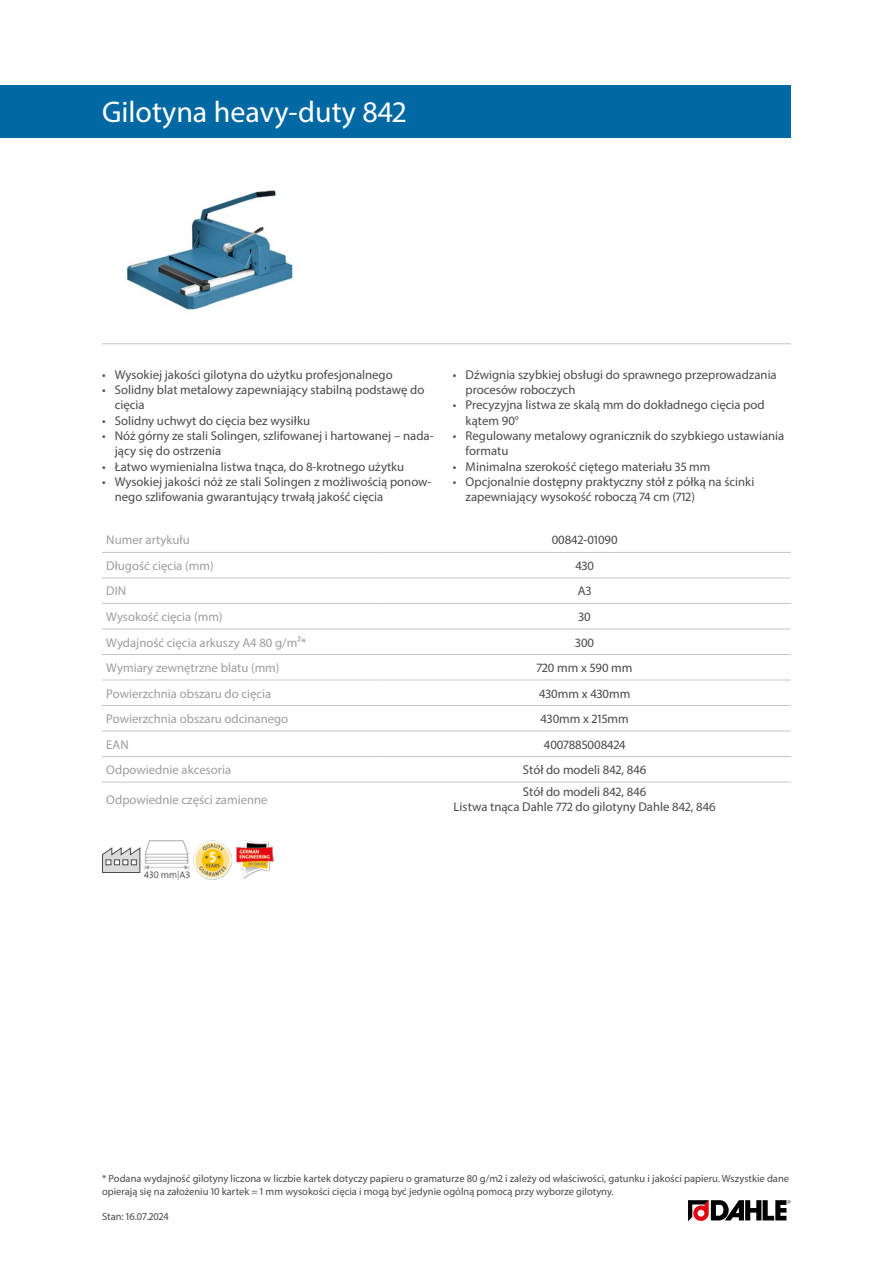
<style>
.page{position:relative;width:893px;height:1263px;background:#fff}
.page>*{position:absolute;margin:0;border:0;box-sizing:border-box;transform-origin:0 0}
.Produktname{font:30px "Myriad Pro";color:#fff}
.Produkttabelle_Zentr{font:12.75px/15.3px "Myriad Pro";color:#4a4a49}
.Produkttabelle_Links{font:12.75px "Myriad Pro";color:#9d9d9c}
.Fussnote{font:10.5px/12.6px "Myriad Pro";color:#4a4a49}
</style>
<div class="page">
<img style="left:126px;top:190px;width:167px;height:120px">
<hr style="left:102px;top:343px;width:689px;height:1px;background:#c6c6c6">
<svg style="left:102px;top:847px;width:38px;height:26px"></svg>
<img style="left:145px;top:841px;width:44px;height:38px">
<img style="left:193px;top:841px;width:39px;height:38px">
<img style="left:236px;top:841px;width:38px;height:38px">
<svg style="left:688px;top:1200px;width:103px;height:21px"></svg>
<div style="left:0;top:85px;width:791px;height:53px;background:#0069a4"></div>
<hr style="left:102px;top:552px;width:276px;height:1px;background:#c6c6c6">
<hr style="left:378px;top:552px;width:413px;height:1px;background:#c6c6c6">
<hr style="left:102px;top:577px;width:276px;height:1px;background:#c6c6c6">
<hr style="left:378px;top:577px;width:413px;height:1px;background:#c6c6c6">
<hr style="left:102px;top:603px;width:276px;height:1px;background:#c6c6c6">
<hr style="left:378px;top:603px;width:413px;height:1px;background:#c6c6c6">
<hr style="left:102px;top:629px;width:276px;height:1px;background:#c6c6c6">
<hr style="left:378px;top:629px;width:413px;height:1px;background:#c6c6c6">
<hr style="left:102px;top:654px;width:276px;height:1px;background:#c6c6c6">
<hr style="left:378px;top:654px;width:413px;height:1px;background:#c6c6c6">
<hr style="left:102px;top:680px;width:276px;height:1px;background:#c6c6c6">
<hr style="left:378px;top:680px;width:413px;height:1px;background:#c6c6c6">
<hr style="left:102px;top:705px;width:276px;height:1px;background:#c6c6c6">
<hr style="left:378px;top:705px;width:413px;height:1px;background:#c6c6c6">
<hr style="left:102px;top:731px;width:276px;height:1px;background:#c6c6c6">
<hr style="left:378px;top:731px;width:413px;height:1px;background:#c6c6c6">
<hr style="left:102px;top:756px;width:276px;height:1px;background:#c6c6c6">
<hr style="left:378px;top:756px;width:413px;height:1px;background:#c6c6c6">
<hr style="left:102px;top:782px;width:276px;height:1px;background:#c6c6c6">
<hr style="left:378px;top:782px;width:413px;height:1px;background:#c6c6c6">
<p class="Produktname" style="left:102px;top:94px;width:306px">Gilotyna heavy-duty 842</p>
<p class="Produkttabelle_Zentr" style="left:102px;top:367px;width:292px">• Wysokiej jakości gilotyna do użytku profesjonalnego</p>
<p class="Produkttabelle_Zentr" style="left:115px;top:382px;width:311px;text-indent:-13px">• Solidny blat metalowy zapewniający stabilną podstawę do cięcia</p>
<p class="Produkttabelle_Zentr" style="left:102px;top:413px;width:209px">• Solidny uchwyt do cięcia bez wysiłku</p>
<p class="Produkttabelle_Zentr" style="left:115px;top:428px;width:320px;text-indent:-13px">• Nóż górny ze stali Solingen, szlifowanej i hartowanej – nada&shy;jący się do ostrzenia</p>
<p class="Produkttabelle_Zentr" style="left:102px;top:458px;width:304px">• Łatwo wymienialna listwa tnąca, do 8-krotnego użytku</p>
<p class="Produkttabelle_Zentr" style="left:115px;top:474px;width:318px;text-indent:-13px">• Wysokiej jakości nóż ze stali Solingen z możliwością ponow&shy;nego szlifowania gwarantujący trwałą jakość cięcia</p>
<p class="Produkttabelle_Zentr" style="left:466px;top:367px;width:313px;text-indent:-13px">• Dźwignia szybkiej obsługi do sprawnego przeprowadzania procesów roboczych</p>
<p class="Produkttabelle_Zentr" style="left:466px;top:397px;width:301px;text-indent:-13px">• Precyzyjna listwa ze skalą mm do dokładnego cięcia pod kątem 90°</p>
<p class="Produkttabelle_Zentr" style="left:466px;top:428px;width:320px;text-indent:-13px">• Regulowany metalowy ogranicznik do szybkiego ustawiania formatu</p>
<p class="Produkttabelle_Zentr" style="left:453px;top:458px;width:259px">• Minimalna szerokość ciętego materiału 35 mm</p>
<p class="Produkttabelle_Zentr" style="left:466px;top:474px;width:290px;text-indent:-13px">• Opcjonalnie dostępny praktyczny stół z półką na ścinki zapewniający wysokość roboczą 74 cm (712)</p>
<p class="Produkttabelle_Links" style="left:106px;top:532px;width:85px">Numer artykułu</p>
<p class="Produkttabelle_Zentr" style="left:552px;top:532px;width:68px">00842-01090</p>
<p class="Produkttabelle_Links" style="left:106px;top:558px;width:109px">Długość cięcia (mm)</p>
<p class="Produkttabelle_Zentr" style="left:575px;top:558px;width:20px">430</p>
<p class="Produkttabelle_Links" style="left:106px;top:583px;width:21px">DIN</p>
<p class="Produkttabelle_Zentr" style="left:578px;top:583px;width:15px">A3</p>
<p class="Produkttabelle_Links" style="left:106px;top:609px;width:118px">Wysokość cięcia (mm)</p>
<p class="Produkttabelle_Zentr" style="left:579px;top:609px;width:14px">30</p>
<p class="Produkttabelle_Links" style="left:106px;top:634px;width:202px">Wydajność cięcia arkuszy A4 80 g/m²*</p>
<p class="Produkttabelle_Zentr" style="left:575px;top:634px;width:20px">300</p>
<p class="Produkttabelle_Links" style="left:106px;top:660px;width:175px">Wymiary zewnętrzne blatu (mm)</p>
<p class="Produkttabelle_Zentr" style="left:537px;top:660px;width:97px">720 mm x 590 mm</p>
<p class="Produkttabelle_Links" style="left:106px;top:685px;width:167px">Powierzchnia obszaru do cięcia</p>
<p class="Produkttabelle_Zentr" style="left:539px;top:685px;width:93px">430mm x 430mm</p>
<p class="Produkttabelle_Links" style="left:106px;top:711px;width:183px">Powierzchnia obszaru odcinanego</p>
<p class="Produkttabelle_Zentr" style="left:541px;top:711px;width:90px">430mm x 215mm</p>
<p class="Produkttabelle_Links" style="left:106px;top:736px;width:24px">EAN</p>
<p class="Produkttabelle_Zentr" style="left:544px;top:736px;width:83px">4007885008424</p>
<p class="Produkttabelle_Links" style="left:106px;top:762px;width:126px">Odpowiednie akcesoria</p>
<p class="Produkttabelle_Zentr" style="left:523px;top:762px;width:125px">Stół do modeli 842, 846</p>
<p class="Produkttabelle_Links" style="left:106px;top:791px;width:163px">Odpowiednie części zamienne</p>
<p class="Produkttabelle_Zentr" style="left:523px;top:784px;width:125px">Stół do modeli 842, 846</p>
<p class="Produkttabelle_Zentr" style="left:454px;top:799px;width:264px">Listwa tnąca Dahle 772 do gilotyny Dahle 842, 846</p>
<p class="Fussnote" style="left:102px;top:1172px;width:689px">* Podana wydajność gilotyny liczona w liczbie kartek dotyczy papieru o gramaturze 80 g/m2 i zależy od właściwości, gatunku i jakości papieru. Wszystkie dane opierają się na założeniu 10 kartek = 1 mm wysokości cięcia i mogą być jedynie ogólną pomocą przy wyborze gilotyny.</p>
<p class="Fussnote" style="left:102px;top:1210px;width:68px">Stan: 16.07.2024</p>
</div>
